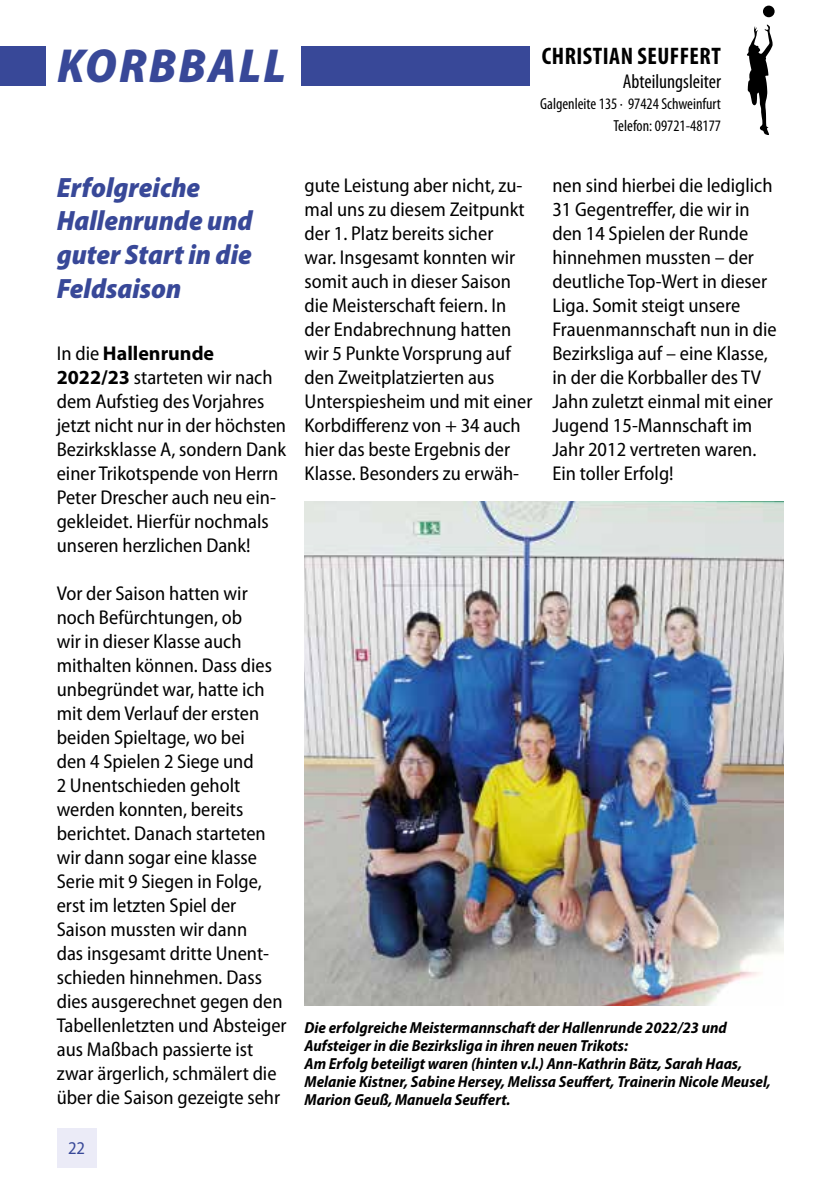
<style>
.page{position:relative;width:840px;height:1191px;background:#fff}
.page>*{position:absolute;margin:0;border:0;box-sizing:border-box;transform-origin:0 0}
.t1{font:italic 900 semi-condensed 48px "Myriad Pro";letter-spacing:.05em;color:#384898}
.t2{font:italic 900 semi-condensed 28px/33.6px "Myriad Pro";color:#384898}
.t3{font:700 condensed 24px "Myriad Pro";letter-spacing:.02em;color:#000}
.t4{font:semi-condensed 20px/24px "Myriad Pro";color:#000}
.t5{font:condensed 20px "Myriad Pro";color:#000}
.t6{font:semi-condensed 18px "Myriad Pro";color:#384898}
.t7{font:italic 700 semi-condensed 16px/18px "Myriad Pro";color:#000}
.t8{font:condensed 16px/21.6px "Myriad Pro";color:#000;text-align:right}
.s1{font-weight:700;font-stretch:normal}
</style>
<div class="page">
<div style="left:57px;top:1128px;width:39px;height:40px;background:#ebebf7"></div>
<div style="left:0;top:46px;width:45px;height:40px;background:#384898"></div>
<div style="left:300px;top:46px;width:229px;height:40px;background:#384898"></div>
<img style="left:304px;top:502px;width:478px;height:503px">
<svg style="left:747px;top:24px;width:25px;height:111px"></svg>
<div style="left:762px;top:6px;width:12px;height:11px;background:#000;border-radius:50%"></div>
<h1 class="t1" style="left:57px;top:39px;width:230px">KORBBALL</h1>
<p class="t3" style="left:541px;top:43px;width:180px">CHRISTIAN SEUFFERT</p>
<p class="t5" style="left:622px;top:70px;width:100px">Abteilungsleiter</p>
<p class="t8" style="left:540px;top:94px;width:182px">Galgenleite 135 · 97424 Schweinfurt<br>Telefon: 09721-48177</p>
<h2 class="t2" style="left:57px;top:171px;width:197px">Erfolgreiche<br>Hallenrunde und guter Start in die<br>Feldsaison</h2>
<p class="t4" style="left:57px;top:342px;width:231px">In die <span class="s1">Hallenrunde<br>2022/23</span> starteten wir nach dem Aufstieg des Vorjahres jetzt nicht nur in der höchsten<br>Bezirksklasse A, sondern Dank einer Trikotspende von Herrn<br>Peter Drescher auch neu ein&shy;gekleidet. Hierfür nochmals unseren herzlichen Dank!</p>
<p class="t4" style="left:57px;top:582px;width:231px">Vor der Saison hatten wir noch Befürchtungen, ob<br>wir in dieser Klasse auch mithalten können. Dass dies unbegründet war, hatte ich mit dem Verlauf der ersten beiden Spieltage, wo bei<br>den 4 Spielen 2 Siege und<br>2 Unentschieden geholt werden konnten, bereits berichtet. Danach starteten wir dann sogar eine klasse<br>Serie mit 9 Siegen in Folge, erst im letzten Spiel der<br>Saison mussten wir dann<br>das insgesamt dritte Unent&shy;schieden hinnehmen. Dass dies ausgerechnet gegen den<br>Tabellenletzten und Absteiger aus Maßbach passierte ist zwar ärgerlich, schmälert die über die Saison gezeigte sehr</p>
<p class="t6" style="left:68px;top:1138px;width:19px">22</p>
<p class="t4" style="left:304px;top:174px;width:229px">gute Leistung aber nicht, zu&shy;mal uns zu diesem Zeitpunkt der 1. Platz bereits sicher<br>war. Insgesamt konnten wir somit auch in dieser Saison die Meisterschaft feiern. In der Endabrechnung hatten wir 5 Punkte Vorsprung auf den Zweitplatzierten aus<br>Unterspiesheim und mit einer<br>Korbdifferenz von + 34 auch hier das beste Ergebnis der<br>Klasse. Besonders zu erwäh-</p>
<p class="t4" style="left:552px;top:174px;width:225px">nen sind hierbei die lediglich<br>31 Gegentreffer, die wir in den 14 Spielen der Runde hinnehmen mussten – der deutliche Top-Wert in dieser<br>Liga. Somit steigt unsere<br>Frauenmannschaft nun in die<br>Bezirksliga auf – eine Klasse, in der die Korbballer des TV<br>Jahn zuletzt einmal mit einer<br>Jugend 15-Mannschaft im<br>Jahr 2012 vertreten waren.<br>Ein toller Erfolg!</p>
<p class="t7" style="left:304px;top:1019px;width:467px">Die erfolgreiche Meistermannschaft der Hallenrunde 2022/23 und Aufsteiger in die Bezirksliga in ihren neuen Trikots:<br>Am Erfolg beteiligt waren (hinten v.l.) Ann-Kathrin Bätz, Sarah Haas, Melanie Kistner, Sabine Hersey, Melissa Seuffert, Trainerin Nicole Meusel, Marion Geuß, Manuela Seuffert.</p>
</div>
